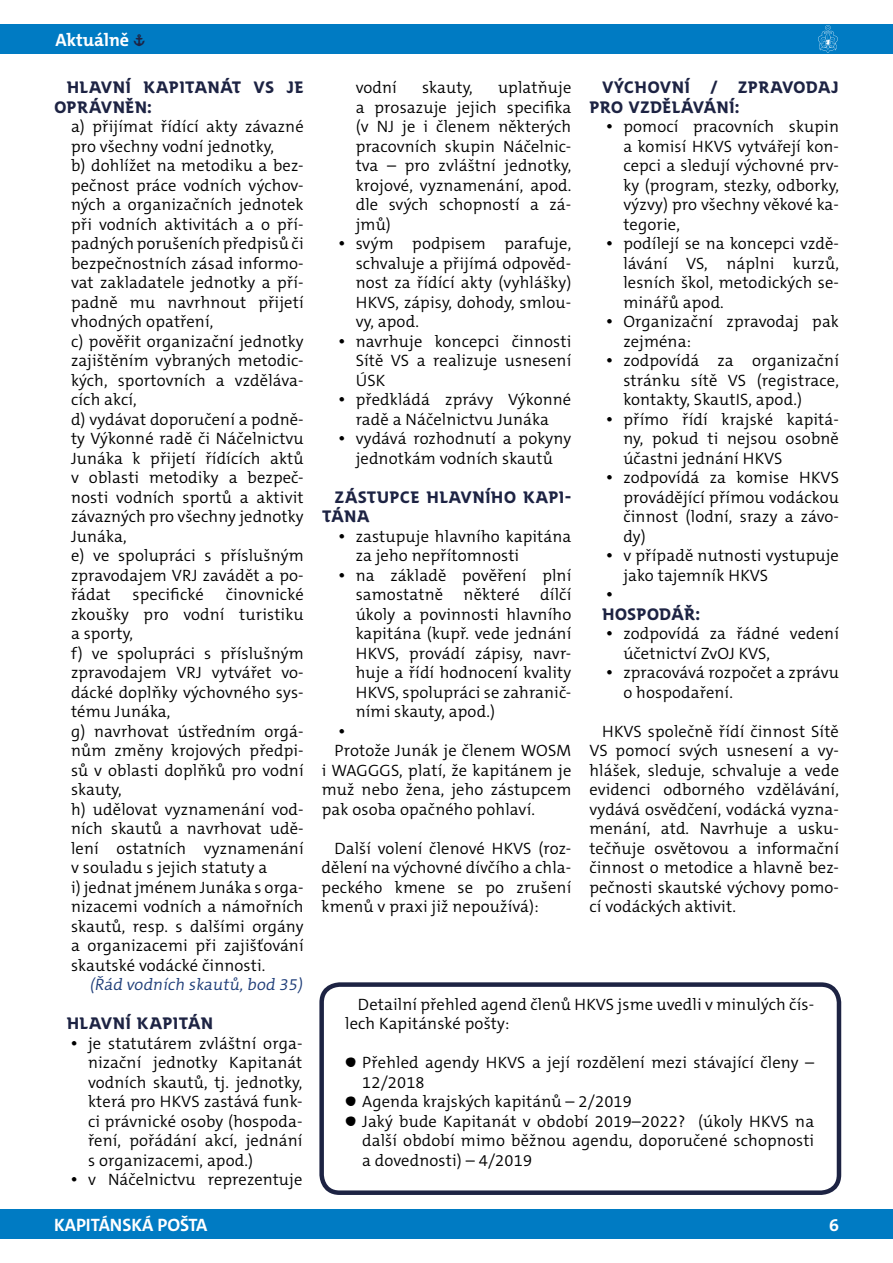
<style>
.page{position:relative;width:893px;height:1263px;background:#fff}
.page>*{position:absolute;margin:0;border:0;box-sizing:border-box;transform-origin:0 0}
.t1{font:700 18px "The Mix C5";color:#fff}
.t2{font:300 16.5px/19.5px "The Mix C5";letter-spacing:.01em;color:#000}
.t3{font:700 16.5px/19.5px "SKAUT";letter-spacing:.005em;color:#1d2343}
.t4{font:300 16.5px "The Mix C5";color:#1e3d78}
.t5{font:700 16.5px "SKAUT";color:#000}
.s1{font-family:"SKAUT";font-size:16.5px;color:#1d2343}
.s2{font-family:"SKAUT";font-weight:700}
</style>
<div class="page">
<div style="left:0;top:1209px;width:893px;height:30px;background:#007bc3"></div>
<div style="left:0;top:24px;width:893px;height:30px;background:#007bc3"></div>
<svg style="left:818px;top:25px;width:20px;height:28px"></svg>
<div style="left:319px;top:982px;width:522px;height:213px;border:4px solid #1d2343;border-radius:18px"></div>
<p class="t1" style="left:55px;top:28px;width:91px">Aktuálně <span class="s1">»</span></p>
<p class="t3" style="left:54px;top:77px;width:251px;text-indent:13px">HLAVNÍ KAPITANÁT VS JE<br>OPRÁVNĚN:</p>
<p class="t2" style="left:71px;top:117px;width:234px">a) přijímat řídící akty závazné pro všechny vodní jednotky,<br>b) dohlížet na metodiku a bez&shy;pečnost práce vodních výchov&shy;ných a organizačních jednotek při vodních aktivitách a o pří&shy;padných porušeních předpisů či bezpečnostních zásad informo&shy;vat zakladatele jednotky a pří&shy;padně mu navrhnout přijetí vhodných opatření,<br>c) pověřit organizační jednotky zajištěním vybraných metodic&shy;kých, sportovních a vzděláva&shy;cích akcí,<br>d) vydávat doporučení a podně&shy;ty Výkonné radě či Náčelnictvu<br>Junáka k přijetí řídících aktů v oblasti metodiky a bezpeč&shy;nosti vodních sportů a aktivit závazných pro všechny jednotky<br>Junáka,<br>e) ve spolupráci s příslušným zpravodajem VRJ zavádět a po&shy;řádat</p>
<p class="t2" style="left:71px;top:585px;width:234px;text-indent:155px">činovnické zkoušky pro vodní turistiku a sporty,<br>f) ve spolupráci s příslušným zpravodajem VRJ vytvářet vo&shy;dácké doplňky výchovného sys&shy;tému Junáka,<br>g) navrhovat ústředním orgá&shy;nům změny krojových předpi&shy;sů v oblasti doplňků pro vodní skauty,<br>h) udělovat vyznamenání vod&shy;ních skautů a navrhovat udě&shy;lení ostatních vyznamenání v souladu s jejich statuty a<br>i) jednat jménem Junáka s orga&shy;nizacemi vodních a námořních skautů, resp. s dalšími orgány a organizacemi při zajišťování skautské vodácké činnosti.</p>
<p class="t4" style="left:89px;top:974px;width:218px">(Řád vodních skautů,bod 35)</p>
<p class="t3" style="left:67px;top:1013px;width:148px">HLAVNÍ KAPITÁN</p>
<p class="t2" style="left:71px;top:1033px;width:233px"><span class="s2">÷</span> je statutárem zvláštní orga-</p>
<p class="t2" style="left:88px;top:1053px;width:216px">nizační jednotky Kapitanát</p>
<p class="t2" style="left:88px;top:1072px;width:216px">vodních skautů, tj. jednotky,</p>
<p class="t2" style="left:88px;top:1092px;width:216px">která pro HKVS zastává funk-</p>
<p class="t2" style="left:88px;top:1111px;width:216px">ci právnické osoby (hospoda-</p>
<p class="t2" style="left:88px;top:1131px;width:216px">ření, pořádání akcí, jednání</p>
<p class="t2" style="left:88px;top:1150px;width:167px">s organizacemi, apod.)</p>
<p class="t2" style="left:71px;top:1170px;width:233px"><span class="s2">÷</span> v Náčelnictvu reprezentuje</p>
<p class="t2" style="left:133px;top:585px;width:73px">specifické</p>
<p class="t2" style="left:356px;top:78px;width:43px">vodní</p>
<p class="t2" style="left:422px;top:78px;width:52px">skauty,</p>
<p class="t2" style="left:498px;top:78px;width:75px">uplatňuje</p>
<p class="t2" style="left:356px;top:97px;width:217px">a prosazuje jejich specifika</p>
<p class="t2" style="left:356px;top:117px;width:217px">(v NJ je i členem některých</p>
<p class="t2" style="left:356px;top:136px;width:217px">pracovních skupin Náčelnic-</p>
<p class="t2" style="left:356px;top:156px;width:217px">tva – pro zvláštní jednotky,</p>
<p class="t2" style="left:356px;top:175px;width:217px">krojové, vyznamenání, apod.</p>
<p class="t2" style="left:356px;top:195px;width:217px">dle svých schopností a zá-</p>
<p class="t2" style="left:356px;top:214px;width:37px">jmů)</p>
<p class="t2" style="left:339px;top:234px;width:234px"><span class="s2">÷</span> svým podpisem parafuje,</p>
<p class="t2" style="left:356px;top:253px;width:217px">schvaluje a přijímá odpověd-</p>
<p class="t2" style="left:356px;top:273px;width:217px">nost za řídící akty (vyhlášky)</p>
<p class="t2" style="left:356px;top:292px;width:217px">HKVS, zápisy, dohody, smlou-</p>
<p class="t2" style="left:356px;top:312px;width:65px">vy, apod.</p>
<p class="t2" style="left:339px;top:331px;width:234px"><span class="s2">÷</span> navrhuje koncepci činnosti</p>
<p class="t2" style="left:356px;top:351px;width:217px">Sítě VS a realizuje usnesení</p>
<p class="t2" style="left:356px;top:370px;width:31px">ÚSK</p>
<p class="t2" style="left:339px;top:390px;width:234px"><span class="s2">÷</span> předkládá zprávy Výkonné</p>
<p class="t2" style="left:356px;top:409px;width:195px">radě a Náčelnictvu Junáka</p>
<p class="t2" style="left:339px;top:429px;width:234px"><span class="s2">÷</span> vydává rozhodnutí a pokyny</p>
<p class="t2" style="left:356px;top:448px;width:199px">jednotkám vodních skautů</p>
<p class="t3" style="left:322px;top:487px;width:251px;text-indent:13px">ZÁSTUPCE HLAVNÍHO KAPI-<br>TÁNA</p>
<p class="t2" style="left:339px;top:526px;width:234px"><span class="s2">÷</span> zastupuje hlavního kapitána</p>
<p class="t2" style="left:356px;top:546px;width:165px">za jeho nepřítomnosti</p>
<p class="t2" style="left:339px;top:565px;width:234px"><span class="s2">÷</span> na základě pověření plní</p>
<p class="t2" style="left:356px;top:585px;width:217px">samostatně některé dílčí</p>
<p class="t2" style="left:356px;top:604px;width:217px">úkoly a povinnosti hlavního</p>
<p class="t2" style="left:356px;top:624px;width:217px">kapitána (kupř. vede jednání</p>
<p class="t2" style="left:356px;top:643px;width:217px">HKVS, provádí zápisy, navr-</p>
<p class="t2" style="left:356px;top:663px;width:217px">huje a řídí hodnocení kvality</p>
<p class="t2" style="left:356px;top:682px;width:217px">HKVS, spolupráci se zahranič-</p>
<p class="t2" style="left:356px;top:702px;width:141px">ními skauty, apod.)</p>
<p class="t5" style="left:339px;top:721px;width:8px">÷</p>
<p class="t2" style="left:322px;top:741px;width:251px;text-align:justify;text-indent:13px">Protože Junák je členem WOSM i WAGGGS, platí, že kapitánem je muž nebo žena, jeho zástupcem pak osoba opačného pohlaví.</p>
<p class="t2" style="left:322px;top:838px;width:251px;text-align:justify;text-indent:13px">Další volení členové HKVS (roz&shy;dělení na výchovné dívčího a chla&shy;peckého kmene se po zrušení kmenů v praxi již nepoužívá):</p>
<p class="t3" style="left:589px;top:78px;width:251px;text-indent:13px">VÝCHOVNÍ / ZPRAVODAJ<br>PRO VZDĚLÁVÁNÍ:</p>
<p class="t2" style="left:606px;top:117px;width:234px"><span class="s2">÷</span> pomocí pracovních skupin</p>
<p class="t2" style="left:623px;top:136px;width:217px">a komisí HKVS vytvářejí kon-</p>
<p class="t2" style="left:623px;top:156px;width:217px">cepci a sledují výchovné prv-</p>
<p class="t2" style="left:623px;top:175px;width:217px">ky (program, stezky, odborky,</p>
<p class="t2" style="left:623px;top:195px;width:217px">výzvy) pro všechny věkové ka-</p>
<p class="t2" style="left:623px;top:214px;width:58px">tegorie,</p>
<p class="t2" style="left:606px;top:234px;width:234px"><span class="s2">÷</span> podílejí se na koncepci vzdě-</p>
<p class="t2" style="left:623px;top:253px;width:217px">lávání VS, náplni kurzů,</p>
<p class="t2" style="left:623px;top:273px;width:217px">lesních škol, metodických se-</p>
<p class="t2" style="left:623px;top:292px;width:102px">minářů apod.</p>
<p class="t2" style="left:606px;top:312px;width:234px"><span class="s2">÷</span> Organizační zpravodaj pak</p>
<p class="t2" style="left:623px;top:332px;width:69px">zejména:</p>
<p class="t2" style="left:606px;top:351px;width:234px"><span class="s2">÷</span> zodpovídá za organizační</p>
<p class="t2" style="left:623px;top:371px;width:217px">stránku sítě VS (registrace,</p>
<p class="t2" style="left:623px;top:390px;width:180px">kontakty, SkautIS, apod.)</p>
<p class="t2" style="left:606px;top:410px;width:234px"><span class="s2">÷</span> přímo řídí krajské kapitá-</p>
<p class="t2" style="left:623px;top:429px;width:217px">ny, pokud ti nejsou osobně</p>
<p class="t2" style="left:623px;top:449px;width:161px">účastni jednání HKVS</p>
<p class="t2" style="left:606px;top:468px;width:234px"><span class="s2">÷</span> zodpovídá za komise HKVS</p>
<p class="t2" style="left:623px;top:488px;width:217px">provádějící přímou vodáckou</p>
<p class="t2" style="left:623px;top:507px;width:217px">činnost (lodní, srazy a závo-</p>
<p class="t2" style="left:623px;top:527px;width:24px">dy)</p>
<p class="t2" style="left:606px;top:546px;width:234px"><span class="s2">÷</span> v případě nutnosti vystupuje</p>
<p class="t2" style="left:623px;top:566px;width:146px">jako tajemník HKVS</p>
<p class="t5" style="left:606px;top:584px;width:8px">÷</p>
<p class="t3" style="left:602px;top:604px;width:100px">HOSPODÁŘ:</p>
<p class="t2" style="left:606px;top:624px;width:234px"><span class="s2">÷</span> zodpovídá za řádné vedení</p>
<p class="t2" style="left:623px;top:644px;width:148px">účetnictví ZvOJ KVS,</p>
<p class="t2" style="left:606px;top:663px;width:234px"><span class="s2">÷</span> zpracovává rozpočet a zprávu</p>
<p class="t2" style="left:623px;top:683px;width:111px">o hospodaření.</p>
<p class="t2" style="left:589px;top:722px;width:251px;text-align:justify;text-indent:13px">HKVS společně řídí činnost Sítě VS pomocí svých usnesení a vy&shy;hlášek, sleduje, schvaluje a vede evidenci odborného vzdělávání, vydává osvědčení, vodácká vyzna&shy;menání, atd. Navrhuje a usku&shy;tečňuje osvětovou a informační činnost o metodice a hlavně bez&shy;pečnosti skautské výchovy pomo&shy;cí vodáckých aktivit.</p>
<p class="t2" style="left:345px;top:995px;width:470px;text-indent:13px">Detailní přehled agend členů HKVS jsme uvedli v minulých čís&shy;lech Kapitánské pošty:</p>
<p class="t2" style="left:345px;top:1053px;width:470px"><span class="s2">¶</span> Přehled agendy HKVS a její rozdělení mezi stávající členy –</p>
<p class="t2" style="left:362px;top:1073px;width:64px">12/2018</p>
<p class="t2" style="left:345px;top:1092px;width:288px"><span class="s2">¶</span> Agenda krajských kapitánů – 2/2019</p>
<p class="t2" style="left:345px;top:1112px;width:470px"><span class="s2">¶</span> Jaký bude Kapitanát v období 2019–2022? (úkoly HKVS na</p>
<p class="t2" style="left:362px;top:1131px;width:453px">další období mimo běžnou agendu, doporučené schopnosti</p>
<p class="t2" style="left:362px;top:1151px;width:171px">a dovednosti) – 4/2019</p>
<p class="t1" style="left:54px;top:1213px;width:155px">KAPITÁNSKÁ POŠTA</p>
<p class="t1" style="left:829px;top:1213px;width:11px">6</p>
</div>
